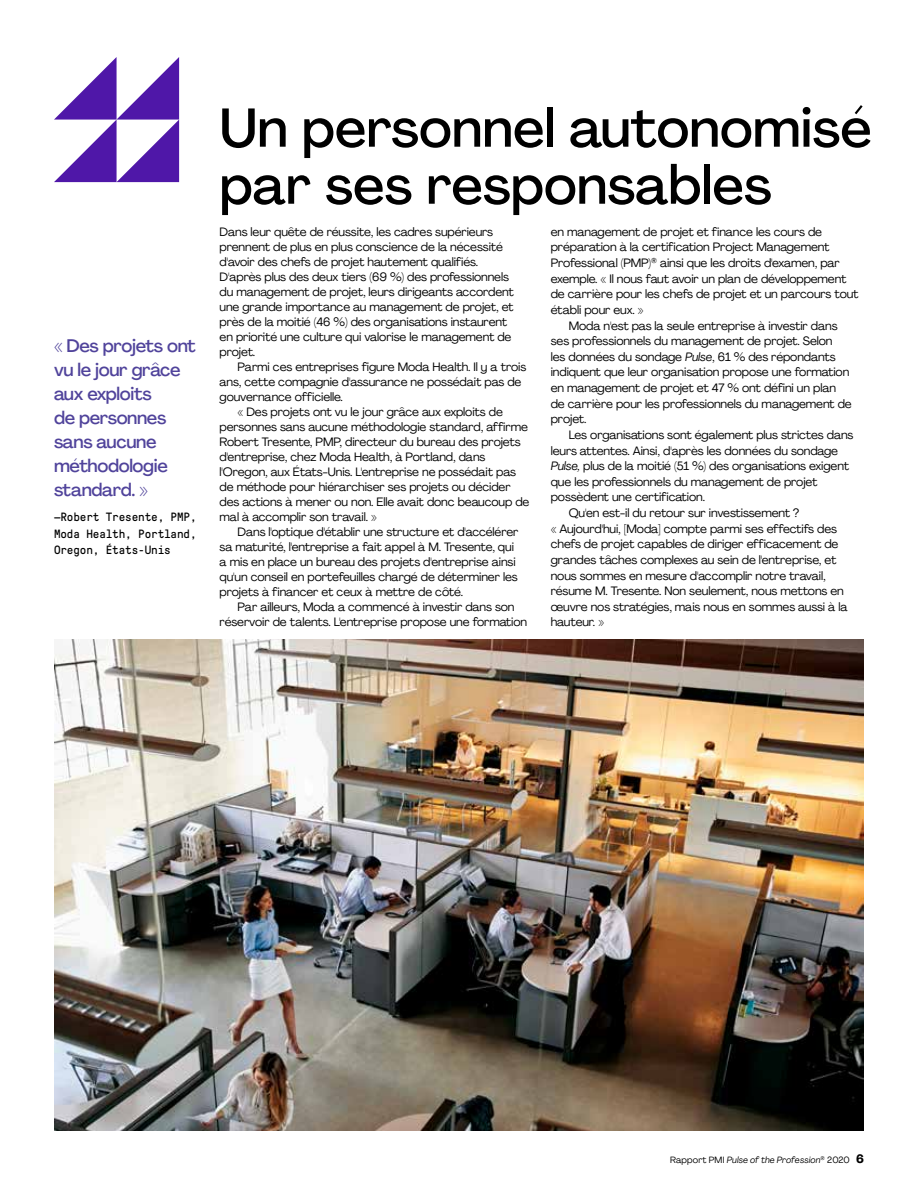
<style>
.page{position:relative;width:918px;height:1188px;background:#fff}
.page>*{position:absolute;margin:0;border:0;box-sizing:border-box;transform-origin:0 0}
.t1{font:500 54px/57px "Agrandir";color:#000}
.t2{font:500 18px/24px "Agrandir";letter-spacing:-.02em;color:#50439b}
.t3{font:12px/15px "Agrandir";letter-spacing:-.01em;color:#000}
.t4{font:12px/16.5px "GT Pressura Mono";letter-spacing:-.01em;color:#000;text-align:justify}
.t5{font:italic 9px "Agrandir";letter-spacing:.01em;color:#000}
.s1{font-style:italic}
.s2{font-style:normal}
.s3{font-weight:700;font-style:normal;font-size:12px}
</style>
<div class="page">
<img style="left:54px;top:639px;width:810px;height:491px">
<svg style="left:54px;top:57px;width:125px;height:125px"></svg>
<h2 class="t2" style="left:54px;top:333px;width:143px">« Des projets ont vu le jour grâce aux exploits<br>de personnes sans aucune méthodologie standard. »</h2>
<p class="t4" style="left:54px;top:509px;width:144px">—Robert Tresente, PMP, Moda Health, Portland, Oregon, États-Unis</p>
<h1 class="t1" style="left:220px;top:99px;width:654px">Un personnel autonomisé par ses responsables</h1>
<p class="t3" style="left:220px;top:224px;width:296px">Dans leur quête de réussite, les cadres supérieurs prennent de plus en plus conscience de la nécessité d'avoir des chefs de projet hautement qualifiés.<br>D'après plus des deux tiers (69 %) des professionnels du management de projet, leurs dirigeants accordent une grande importance au management de projet, et près de la moitié (46 %) des organisations instaurent en priorité une culture qui valorise le management de projet.</p>
<p class="t3" style="left:238px;top:359px;width:290px">Parmi ces entreprises figure Moda Health. Il y a trois</p>
<p class="t3" style="left:220px;top:374px;width:303px">ans, cette compagnie d'assurance ne possédait pas de</p>
<p class="t3" style="left:220px;top:389px;width:125px">gouvernance officielle.</p>
<p class="t3" style="left:238px;top:404px;width:267px">« Des projets ont vu le jour grâce aux exploits de</p>
<p class="t3" style="left:220px;top:419px;width:310px">personnes sans aucune méthodologie standard, affirme</p>
<p class="t3" style="left:220px;top:434px;width:303px">Robert Tresente, PMP, directeur du bureau des projets</p>
<p class="t3" style="left:220px;top:449px;width:267px">d'entreprise, chez Moda Health, à Portland, dans</p>
<p class="t3" style="left:220px;top:464px;width:298px">l'Oregon, aux États-Unis. L'entreprise ne possédait pas</p>
<p class="t3" style="left:220px;top:479px;width:293px">de méthode pour hiérarchiser ses projets ou décider</p>
<p class="t3" style="left:220px;top:494px;width:311px">des actions à mener ou non. Elle avait donc beaucoup de</p>
<p class="t3" style="left:220px;top:509px;width:159px">mal à accomplir son travail. »</p>
<p class="t3" style="left:238px;top:524px;width:282px">Dans l'optique d'établir une structure et d'accélérer</p>
<p class="t3" style="left:220px;top:539px;width:296px">sa maturité, l'entreprise a fait appel à M. Tresente, qui</p>
<p class="t3" style="left:220px;top:554px;width:298px">a mis en place un bureau des projets d'entreprise ainsi</p>
<p class="t3" style="left:220px;top:570px;width:300px">qu'un conseil en portefeuilles chargé de déterminer les</p>
<p class="t3" style="left:220px;top:585px;width:245px">projets à financer et ceux à mettre de côté.</p>
<p class="t3" style="left:238px;top:600px;width:279px">Par ailleurs, Moda a commencé à investir dans son</p>
<p class="t3" style="left:220px;top:615px;width:309px">réservoir de talents. L'entreprise propose une formation</p>
<p class="t3" style="left:551px;top:224px;width:273px">en management de projet et finance les cours de</p>
<p class="t3" style="left:551px;top:240px;width:280px">préparation à la certification Project Management</p>
<p class="t3" style="left:551px;top:255px;width:291px">Professional (PMP)<sup>®</sup> ainsi que les droits d'examen, par</p>
<p class="t3" style="left:551px;top:271px;width:297px">exemple. « Il nous faut avoir un plan de développement</p>
<p class="t3" style="left:551px;top:286px;width:309px">de carrière pour les chefs de projet et un parcours tout</p>
<p class="t3" style="left:551px;top:302px;width:94px">établi pour eux. »</p>
<p class="t3" style="left:569px;top:318px;width:270px">Moda n'est pas la seule entreprise à investir dans</p>
<p class="t3" style="left:551px;top:333px;width:283px">ses professionnels du management de projet. Selon</p>
<p class="t3" style="left:551px;top:349px;width:286px">les données du sondage <span class="s1">Pulse</span>, 61 % des répondants</p>
<p class="t3" style="left:551px;top:365px;width:300px">indiquent que leur organisation propose une formation</p>
<p class="t3" style="left:551px;top:380px;width:287px">en management de projet et 47 % ont défini un plan</p>
<p class="t3" style="left:551px;top:396px;width:303px">de carrière pour les professionnels du management de</p>
<p class="t3" style="left:551px;top:411px;width:37px">projet.</p>
<p class="t3" style="left:569px;top:427px;width:286px">Les organisations sont également plus strictes dans</p>
<p class="t3" style="left:551px;top:443px;width:289px">leurs attentes. Ainsi, d'après les données du sondage</p>
<p class="t3" style="left:551px;top:458px;width:300px"><span class="s1">Pulse,</span> plus de la moitié (51 %) des organisations exigent</p>
<p class="t3" style="left:551px;top:474px;width:268px">que les professionnels du management de projet</p>
<p class="t3" style="left:551px;top:490px;width:156px">possèdent une certification.</p>
<p class="t3" style="left:569px;top:505px;width:232px">Qu'en est-il du retour sur investissement ?</p>
<p class="t3" style="left:551px;top:521px;width:288px">« Aujourd'hui, [Moda] compte parmi ses effectifs des</p>
<p class="t3" style="left:551px;top:536px;width:289px">chefs de projet capables de diriger efficacement de</p>
<p class="t3" style="left:551px;top:552px;width:287px">grandes tâches complexes au sein de l'entreprise, et</p>
<p class="t3" style="left:551px;top:568px;width:276px">nous sommes en mesure d'accomplir notre travail,</p>
<p class="t3" style="left:551px;top:583px;width:295px">résume M. Tresente. Non seulement, nous mettons en</p>
<p class="t3" style="left:551px;top:599px;width:298px">œuvre nos stratégies, mais nous en sommes aussi à la</p>
<p class="t3" style="left:551px;top:615px;width:55px">hauteur. »</p>
<p class="t5" style="left:670px;top:1154px;width:195px"><span class="s2">Rapport PMI</span> Pulse of the Profession<sup>®</sup> <span class="s2">2020</span> <span class="s3">6</span></p>
</div>
